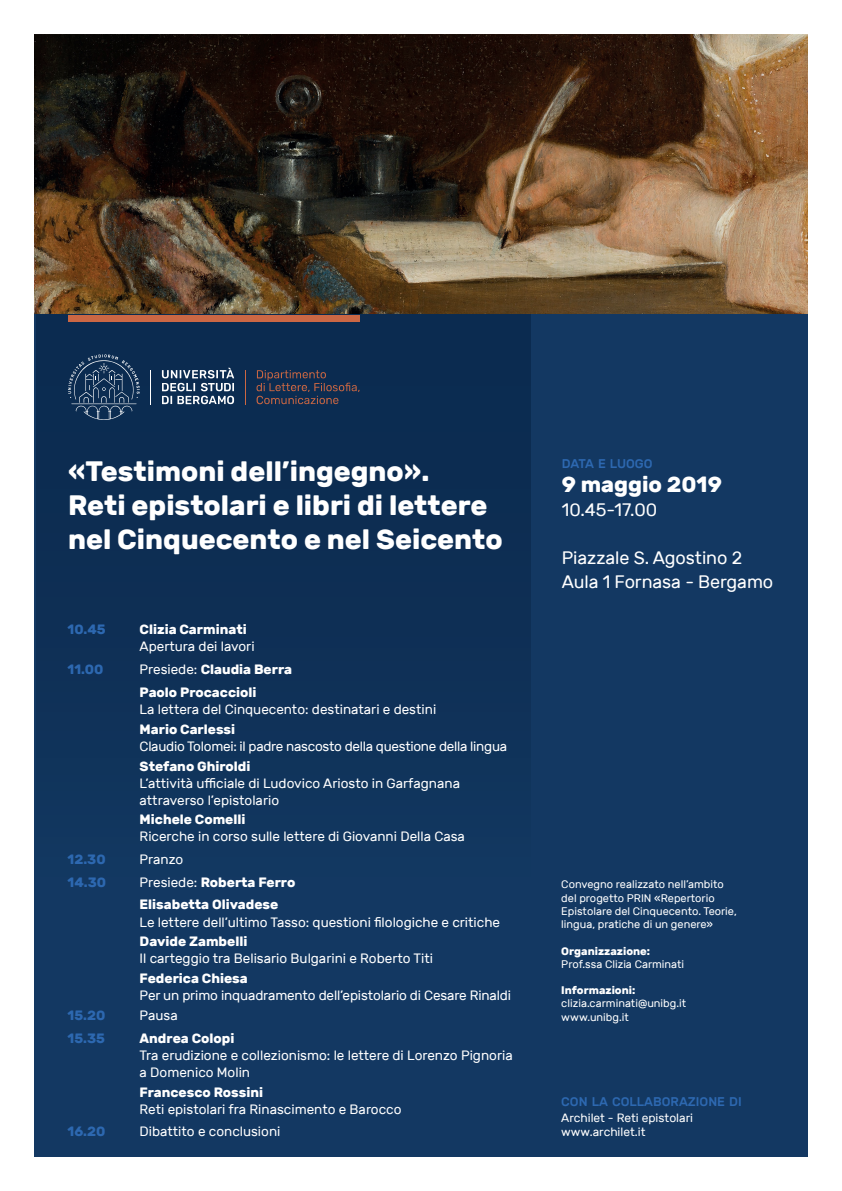
<style>
.page{position:relative;width:842px;height:1191px;background:#fff}
.page>*{position:absolute;margin:0;border:0;box-sizing:border-box;transform-origin:0 0}
.t1{font:700 28px/33.6px "Rubik";color:#fff}
.t2{font:700 22px "Rubik";color:#fff}
.t3{font:18px "Rubik";letter-spacing:-.005em;color:#fff}
.t4{font:13.5px "Rubik";color:#fff}
.t5{font:700 13.5px "Rubik";color:#fff}
.t6{font:13.5px "Rubik";letter-spacing:-.02em;color:#fff}
.t7{font:700 13.5px "Rubik";color:#2d68b0}
.t8{font:500 12.6px "Rubik";color:#2d68b0}
.t9{font:12px "Rubik";color:#fff}
.t10{font:11px/13.2px "Rubik";color:#fff}
.t11{font:700 11px "Rubik";color:#fff}
.s1{font-weight:400}
</style>
<div class="page">
<img style="left:34px;top:34px;width:774px;height:281px">
<div style="left:34px;top:315px;width:774px;height:842px;background:#133862"></div>
<div style="left:37px;top:315px;width:493px;height:561px;background:#0e2f54"></div>
<div style="left:68px;top:315px;width:292px;height:7px;background:#cb6744"></div>
<svg style="left:256px;top:370px;width:104px;height:34px"></svg>
<svg style="left:68px;top:354px;width:72px;height:66px"></svg>
<svg style="left:162px;top:368px;width:72px;height:36px"></svg>
<hr style="left:150px;top:370px;width:1px;height:34px;background:#fff">
<hr style="left:245px;top:370px;width:1px;height:34px;background:#cb6743">
<p class="t1" style="left:68px;top:455px;width:363px">«Testimoni dell’ingegno».</p>
<p class="t1" style="left:68px;top:488px;width:436px">Reti epistolari e libri di lettere nel Cinquecento e nel Seicento</p>
<p class="t7" style="left:68px;top:621px;width:40px">10.45</p>
<p class="t5" style="left:140px;top:621px;width:109px">Clizia Carminati</p>
<p class="t4" style="left:140px;top:639px;width:117px">Apertura dei lavori</p>
<p class="t7" style="left:68px;top:661px;width:37px">11.00</p>
<p class="t5" style="left:140px;top:661px;width:154px"><span class="s1">Presiede:</span> Claudia Berra</p>
<p class="t5" style="left:140px;top:684px;width:118px">Paolo Procaccioli</p>
<p class="t4" style="left:140px;top:701px;width:298px">La lettera del Cinquecento: destinatari e destini</p>
<p class="t5" style="left:140px;top:721px;width:97px">Mario Carlessi</p>
<p class="t6" style="left:140px;top:738px;width:369px">Claudio Tolomei: il padre nascosto della questione della lingua</p>
<p class="t5" style="left:140px;top:758px;width:112px">Stefano Ghiroldi</p>
<p class="t4" style="left:140px;top:775px;width:322px">L’attività ufficiale di Ludovico Ariosto in Garfagnana</p>
<p class="t4" style="left:140px;top:792px;width:141px">attraverso l’epistolario</p>
<p class="t5" style="left:140px;top:811px;width:107px">Michele Comelli</p>
<p class="t4" style="left:140px;top:829px;width:327px">Ricerche in corso sulle lettere di Giovanni Della Casa</p>
<p class="t7" style="left:68px;top:851px;width:40px">12.30</p>
<p class="t4" style="left:140px;top:852px;width:45px">Pranzo</p>
<p class="t7" style="left:68px;top:874px;width:40px">14.30</p>
<p class="t5" style="left:140px;top:874px;width:157px"><span class="s1">Presiede:</span> Roberta Ferro</p>
<p class="t5" style="left:140px;top:897px;width:140px">Elisabetta Olivadese</p>
<p class="t4" style="left:140px;top:914px;width:362px">Le lettere dell’ultimo Tasso: questioni filologiche e critiche</p>
<p class="t5" style="left:140px;top:933px;width:109px">Davide Zambelli</p>
<p class="t4" style="left:140px;top:951px;width:295px">Il carteggio tra Belisario Bulgarini e Roberto Titi</p>
<p class="t5" style="left:140px;top:970px;width:110px">Federica Chiesa</p>
<p class="t4" style="left:140px;top:988px;width:373px">Per un primo inquadramento dell’epistolario di Cesare Rinaldi</p>
<p class="t7" style="left:68px;top:1007px;width:39px">15.20</p>
<p class="t4" style="left:140px;top:1008px;width:40px">Pausa</p>
<p class="t7" style="left:68px;top:1030px;width:39px">15.35</p>
<p class="t5" style="left:140px;top:1030px;width:96px">Andrea Colopi</p>
<p class="t4" style="left:140px;top:1047px;width:375px">Tra erudizione e collezionismo: le lettere di Lorenzo Pignoria</p>
<p class="t4" style="left:140px;top:1064px;width:112px">a Domenico Molin</p>
<p class="t5" style="left:140px;top:1084px;width:125px">Francesco Rossini</p>
<p class="t4" style="left:140px;top:1101px;width:263px">Reti epistolari fra Rinascimento e Barocco</p>
<p class="t7" style="left:68px;top:1123px;width:39px">16.20</p>
<p class="t4" style="left:140px;top:1124px;width:142px">Dibattito e conclusioni</p>
<p class="t8" style="left:562px;top:457px;width:92px">DATA E LUOGO</p>
<p class="t2" style="left:562px;top:472px;width:162px">9 maggio 2019</p>
<p class="t3" style="left:562px;top:500px;width:97px">10.45-17.00</p>
<p class="t3" style="left:562px;top:548px;width:182px">Piazzale S. Agostino 2</p>
<p class="t3" style="left:562px;top:572px;width:213px">Aula 1 Fornasa - Bergamo</p>
<p class="t10" style="left:561px;top:878px;width:177px">Convegno realizzato nell’ambito del progetto PRIN «Repertorio Epistolare del Cinquecento. Teorie, lingua, pratiche di un genere»</p>
<p class="t11" style="left:561px;top:944px;width:90px">Organizzazione:</p>
<p class="t10" style="left:561px;top:957px;width:124px">Prof.ssa Clizia Carminati</p>
<p class="t11" style="left:561px;top:983px;width:75px">Informazioni:</p>
<p class="t10" style="left:561px;top:997px;width:126px">clizia.carminati@unibg.it</p>
<p class="t10" style="left:561px;top:1010px;width:69px">www.unibg.it</p>
<p class="t8" style="left:561px;top:1094px;width:182px">CON LA COLLABORAZIONE DI</p>
<p class="t9" style="left:561px;top:1111px;width:133px">Archilet - Reti epistolari</p>
<p class="t9" style="left:561px;top:1125px;width:86px">www.archilet.it</p>
</div>
